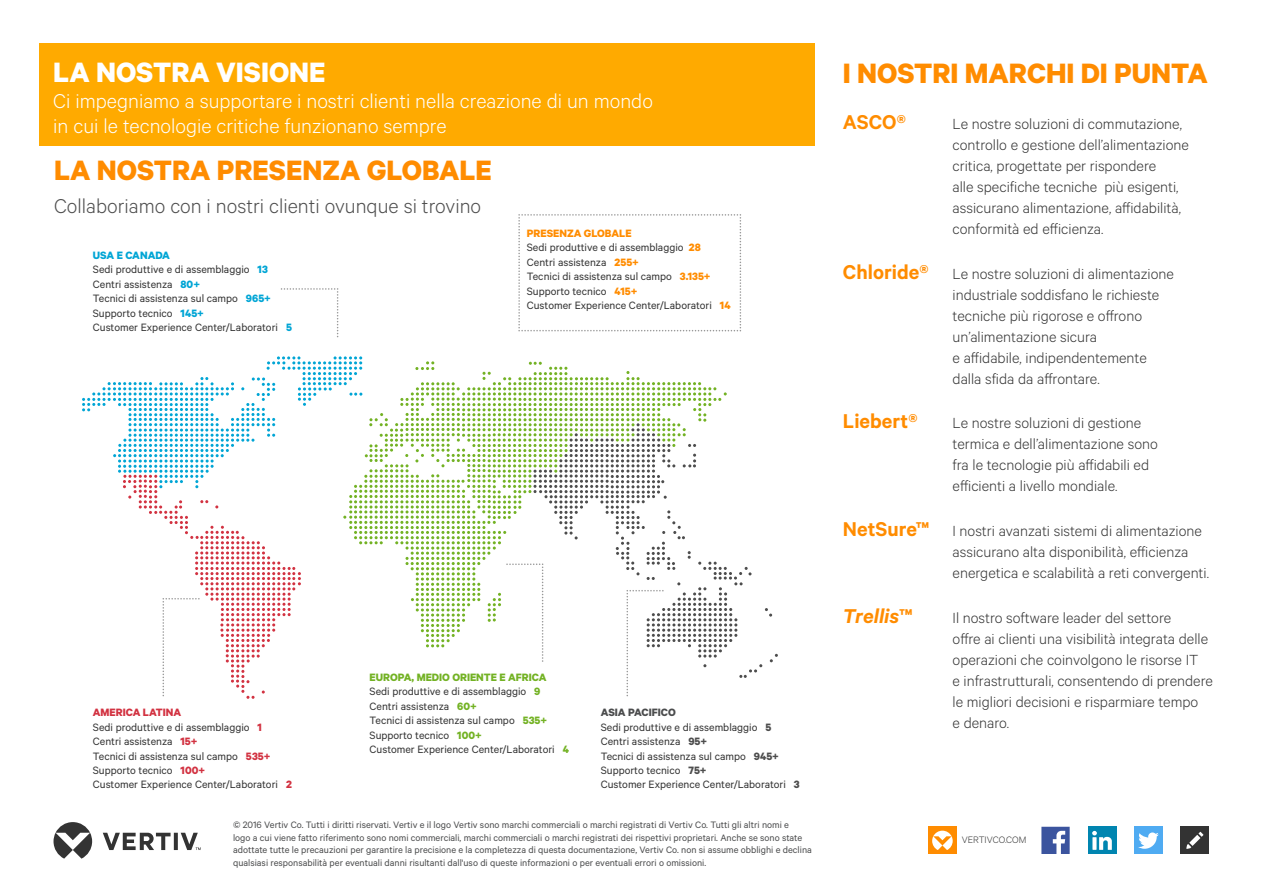
<style>
.page{position:relative;width:1263px;height:893px;background:#fff}
.page>*{position:absolute;margin:0;border:0;box-sizing:border-box;transform-origin:0 0}
.Orange_Heading{font:700 31.5px "Calibre";color:#ff8c00}
.t1{font:700 31.5px "Calibre";color:#fff}
.t2{font:300 22.5px/25.5px "Calibre";color:#fff}
.Sub_Heading{font:300 22.5px "Calibre";color:#4d4d4d}
.Flagship_Brands{font:600 22.5px "Calibre";color:#ff8c00}
.Flagship_Brands-2{font:italic 600 22.5px "Calibre";color:#ff8c00}
.Flagship_Brand_Text{font:300 16.5px/21px "Calibre";color:#333}
.Map_Text{font:12px "Calibre";color:#333}
.EMEA_Title{font:700 12px "Calibre";color:#73b224}
.Global_Title{font:700 12px "Calibre";color:#ff8c00}
.LATAM_Title{font:700 12px "Calibre";color:#d23241}
.Asia_Bold{font:700 12px "Calibre";color:#4b4c4d}
.US_and_Canada_Title{font:700 12px "Calibre";color:#00a5d5}
.Legal_Disclaimer{font:10.5px/12.6px "Calibre";color:#4b4c4d}
.Web_Link{font:300 10.5px "Calibre";color:#333}
.s1{font-weight:700;color:#00a5d5}
.s2{font-weight:700;color:#ff8c00}
.s3{font-weight:700;color:#73b224}
.s4{font-weight:700;color:#d23241}
.s5{font-weight:700;color:#4d4d4d}
.s6{font-style:normal}
</style>
<div class="page">
<svg style="left:518px;top:214px;width:223px;height:117px"></svg>
<svg style="left:281px;top:288px;width:57px;height:49px"></svg>
<svg style="left:82px;top:356px;width:696px;height:343px"></svg>
<div style="left:39px;top:43px;width:776px;height:103px;background:#fa0"></div>
<svg style="left:54px;top:822px;width:147px;height:37px"></svg>
<svg style="left:1041px;top:827px;width:29px;height:27px"></svg>
<div style="left:1088px;top:827px;width:28px;height:27px;background:#0085b0"></div>
<svg style="left:1092px;top:831px;width:20px;height:19px"></svg>
<div style="left:1134px;top:827px;width:28px;height:27px;background:#4fabf2"></div>
<svg style="left:1138px;top:832px;width:21px;height:17px"></svg>
<div style="left:1181px;top:827px;width:28px;height:27px;background:#333"></div>
<svg style="left:1186px;top:832px;width:17px;height:17px"></svg>
<div style="left:928px;top:827px;width:28px;height:27px;background:#ff8c00"></div>
<svg style="left:932px;top:831px;width:21px;height:19px"></svg>
<p class="t1" style="left:53px;top:53px;width:274px">LA NOSTRA VISIONE</p>
<p class="t2" style="left:53px;top:87px;width:601px">Ci impegniamo a supportare i nostri clienti nella creazione di un mondo in cui le tecnologie critiche funzionano sempre</p>
<p class="Orange_Heading" style="left:54px;top:151px;width:439px">LA NOSTRA PRESENZA GLOBALE</p>
<p class="Sub_Heading" style="left:54px;top:193px;width:429px">Collaboriamo con i nostri clienti ovunque si trovino</p>
<p class="US_and_Canada_Title" style="left:93px;top:248px;width:79px">USA E CANADA</p>
<p class="Map_Text" style="left:93px;top:263px;width:177px">Sedi produttive e di assemblaggio <span class="s1">13</span></p>
<p class="Map_Text" style="left:93px;top:277px;width:109px">Centri assistenza <span class="s1">80+</span></p>
<p class="Map_Text" style="left:93px;top:291px;width:180px">Tecnici di assistenza sul campo <span class="s1">965+</span></p>
<p class="Map_Text" style="left:93px;top:306px;width:112px">Supporto tecnico <span class="s1">145+</span></p>
<p class="Map_Text" style="left:93px;top:320px;width:201px">Customer Experience Center/Laboratori <span class="s1">5</span></p>
<p class="Global_Title" style="left:527px;top:226px;width:106px">PRESENZA GLOBALE</p>
<p class="Map_Text" style="left:527px;top:241px;width:176px">Sedi produttive e di assemblaggio <span class="s2">28</span></p>
<p class="Map_Text" style="left:527px;top:255px;width:114px">Centri assistenza <span class="s2">255+</span></p>
<p class="Map_Text" style="left:527px;top:269px;width:185px">Tecnici di assistenza sul campo <span class="s2">3.135+</span></p>
<p class="Map_Text" style="left:527px;top:284px;width:112px">Supporto tecnico <span class="s2">415+</span></p>
<p class="Map_Text" style="left:527px;top:298px;width:205px">Customer Experience Center/Laboratori <span class="s2">14</span></p>
<p class="EMEA_Title" style="left:370px;top:670px;width:178px">EUROPA, MEDIO ORIENTE E AFRICA</p>
<p class="Map_Text" style="left:370px;top:685px;width:172px">Sedi produttive e di assemblaggio <span class="s3">9</span></p>
<p class="Map_Text" style="left:370px;top:699px;width:109px">Centri assistenza <span class="s3">60+</span></p>
<p class="Map_Text" style="left:370px;top:713px;width:179px">Tecnici di assistenza sul campo <span class="s3">535+</span></p>
<p class="Map_Text" style="left:370px;top:728px;width:114px">Supporto tecnico <span class="s3">100+</span></p>
<p class="Map_Text" style="left:370px;top:742px;width:201px">Customer Experience Center/Laboratori <span class="s3">4</span></p>
<p class="LATAM_Title" style="left:93px;top:705px;width:90px">AMERICA LATINA</p>
<p class="Map_Text" style="left:93px;top:720px;width:171px">Sedi produttive e di assemblaggio <span class="s4">1</span></p>
<p class="Map_Text" style="left:93px;top:734px;width:106px">Centri assistenza <span class="s4">15+</span></p>
<p class="Map_Text" style="left:93px;top:749px;width:179px">Tecnici di assistenza sul campo <span class="s4">535+</span></p>
<p class="Map_Text" style="left:93px;top:763px;width:114px">Supporto tecnico <span class="s4">100+</span></p>
<p class="Map_Text" style="left:93px;top:778px;width:201px">Customer Experience Center/Laboratori <span class="s4">2</span></p>
<p class="Asia_Bold" style="left:601px;top:705px;width:77px">ASIA PACIFICO</p>
<p class="Map_Text" style="left:601px;top:720px;width:172px">Sedi produttive e di assemblaggio <span class="s5">5</span></p>
<p class="Map_Text" style="left:601px;top:734px;width:108px">Centri assistenza <span class="s5">95+</span></p>
<p class="Map_Text" style="left:601px;top:749px;width:180px">Tecnici di assistenza sul campo <span class="s5">945+</span></p>
<p class="Map_Text" style="left:601px;top:763px;width:107px">Supporto tecnico <span class="s5">75+</span></p>
<p class="Map_Text" style="left:601px;top:778px;width:200px">Customer Experience Center/Laboratori <span class="s5">3</span></p>
<p class="Legal_Disclaimer" style="left:233px;top:818px;width:580px">© 2016 Vertiv Co. Tutti i diritti riservati. Vertiv e il logo Vertiv sono marchi commerciali o marchi registrati di Vertiv Co. Tutti gli altri nomi e<br>logo a cui viene fatto riferimento sono nomi commerciali, marchi commerciali o marchi registrati dei rispettivi proprietari. Anche se sono state adottate tutte le precauzioni per garantire la precisione e la completezza di questa documentazione, Vertiv Co. non si assume obblighi e declina qualsiasi responsabilità per eventuali danni risultanti dall'uso di queste informazioni o per eventuali errori o omissioni.</p>
<p class="Orange_Heading" style="left:843px;top:54px;width:366px">I NOSTRI MARCHI DI PUNTA</p>
<p class="Flagship_Brands" style="left:843px;top:109px;width:65px">ASCO®</p>
<p class="Flagship_Brands" style="left:843px;top:258px;width:87px">Chloride®</p>
<p class="Flagship_Brands" style="left:843px;top:408px;width:76px">Liebert®</p>
<p class="Flagship_Brands" style="left:843px;top:516px;width:88px">NetSure™</p>
<p class="Flagship_Brands-2" style="left:843px;top:602px;width:71px">Trellis<span class="s6">™</span></p>
<p class="Flagship_Brand_Text" style="left:952px;top:112px;width:238px">Le nostre soluzioni di commutazione, controllo e gestione dell’alimentazione critica, progettate per rispondere<br>alle specifiche tecniche più esigenti, assicurano alimentazione, affidabilità, conformità ed efficienza.</p>
<p class="Flagship_Brand_Text" style="left:952px;top:262px;width:223px">Le nostre soluzioni di alimentazione industriale soddisfano le richieste tecniche più rigorose e offrono un’alimentazione sicura<br>e affidabile, indipendentemente dalla sfida da affrontare.</p>
<p class="Flagship_Brand_Text" style="left:952px;top:412px;width:207px">Le nostre soluzioni di gestione termica e dell’alimentazione sono fra le tecnologie più affidabili ed efficienti a livello mondiale.</p>
<p class="Flagship_Brand_Text" style="left:952px;top:520px;width:258px">I nostri avanzati sistemi di alimentazione assicurano alta disponibilità, efficienza energetica e scalabilità a reti convergenti.</p>
<p class="Flagship_Brand_Text" style="left:952px;top:607px;width:262px">Il nostro software leader del settore<br>offre ai clienti una visibilità integrata delle operazioni che coinvolgono le risorse IT<br>e infrastrutturali, consentendo di prendere le migliori decisioni e risparmiare tempo<br>e denaro.</p>
<p class="Web_Link" style="left:962px;top:834px;width:66px">VERTIVCO.COM</p>
</div>
